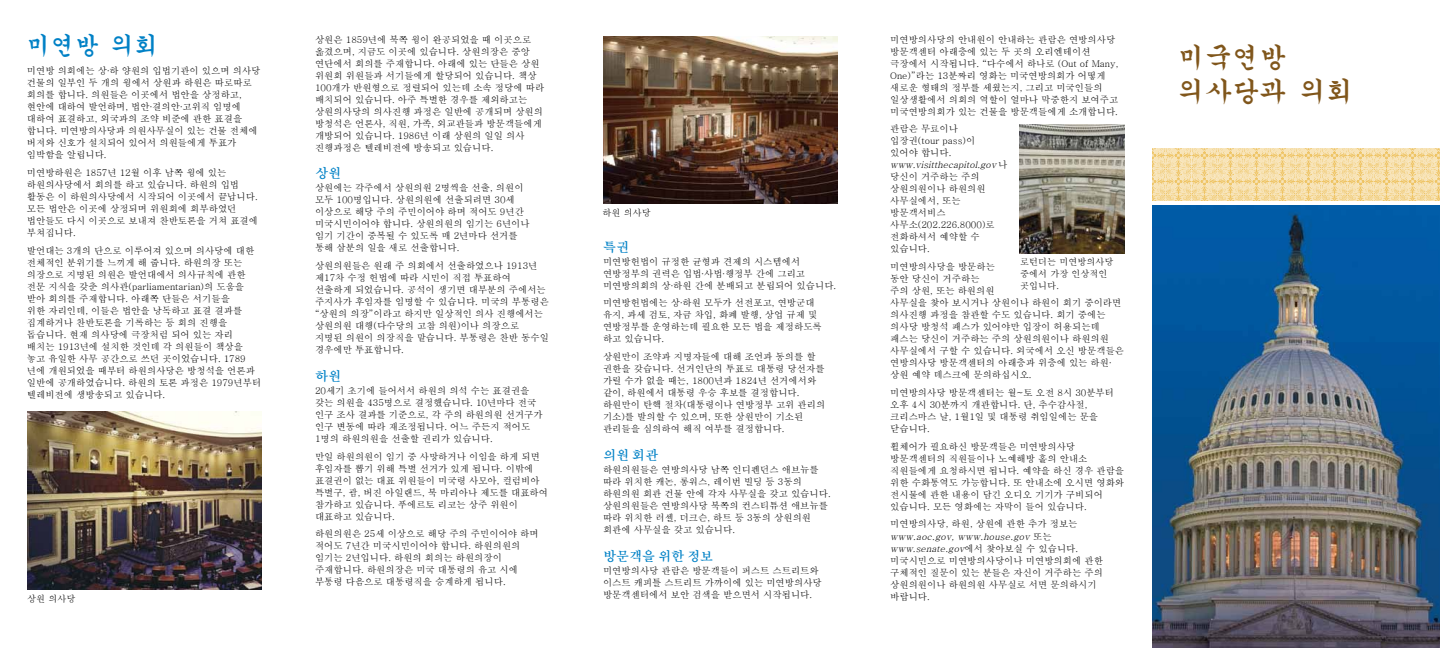
<style>
.page{position:relative;width:1440px;height:648px;background:#fff}
.page>*{position:absolute;margin:0;border:0;box-sizing:border-box;transform-origin:0 0}
.t1{font:27px/34px "Gungsuh Che";color:#80561b}
.t2{font:24px "Gungsuh Che";color:#0081c6}
.t3{font:700 13px "Un Batang";letter-spacing:.005em;color:#0081c6}
.t4{font:9.2px/12px "Batang";color:#000}
.t5{font:9px/12px "Batang";letter-spacing:.005em;color:#000}
.s1{font-style:italic}
</style>
<div class="page">
<img style="left:603px;top:36px;width:235px;height:168px">
<img style="left:27px;top:412px;width:235px;height:177px">
<img style="left:1152px;top:205px;width:288px;height:443px">
<svg style="left:1152px;top:151px;width:288px;height:49px;background:#f4dba1"></svg>
<img style="left:1404px;top:186px;width:36px;height:8px">
<img style="left:1395px;top:190px;width:35px;height:4px">
<img style="left:1417px;top:173px;width:14px;height:17px">
<img style="left:1183px;top:173px;width:15px;height:17px">
<img style="left:1316px;top:174px;width:114px;height:3px">
<img style="left:1430px;top:160px;width:10px;height:17px">
<img style="left:1300px;top:160px;width:16px;height:17px">
<img style="left:1396px;top:164px;width:34px;height:4px">
<img style="left:1417px;top:160px;width:14px;height:4px">
<img style="left:1339px;top:151px;width:14px;height:13px">
<img style="left:1408px;top:151px;width:32px;height:9px">
<img style="left:1362px;top:148px;width:78px;height:3px">
<img style="left:1152px;top:148px;width:210px;height:3px">
<img style="left:1020px;top:125px;width:104px;height:129px">
<h2 class="t2" style="left:27px;top:34px;width:134px">미연방 의회</h2>
<p class="t4" style="left:27px;top:65px;width:235px">미연방 의회에는 상∙하 양원의 입법기관이 있으며 의사당 건물의 일부인 두 개의 윙에서 상원과 하원은 따로따로 회의를 합니다. 의원들은 이곳에서 법안을 상정하고, 현안에 대하여 발언하며, 법안∙결의안∙고위직 임명에 대하여 표결하고, 외국과의 조약 비준에 관한 표결을 합니다. 미연방의사당과 의원사무실이 있는 건물 전체에 버저와 신호가 설치되어 있어서 의원들에게 투표가 임박함을 알립니다.</p>
<p class="t4" style="left:27px;top:167px;width:233px">미연방하원은 1857년 12월 이후 남쪽 윙에 있는 하원의사당에서 회의를 하고 있습니다. 하원의 입법 활동은 이 하원의사당에서 시작되어 이곳에서 끝납니다. 모든 법안은 이곳에 상정되며 위원회에 회부하였던 법안들도 다시 이곳으로 보내져 찬반토론을 거쳐 표결에 부쳐집니다.</p>
<p class="t4" style="left:27px;top:244px;width:236px">발언대는 3개의 단으로 이루어져 있으며 의사당에 대한 전체적인 분위기를 느끼게 해 줍니다. 하원의장 또는 의장으로 지명된 의원은 발언대에서 의사규칙에 관한 전문 지식을 갖춘 의사관(parliamentarian)의 도움을 받아 회의를 주재합니다. 아래쪽 단들은 서기들을<br>위한 자리인데, 이들은 법안을 낭독하고 표결 결과를 집계하거나 찬반토론을 기록하는 등 회의 진행을 돕습니다. 현재 의사당에 극장처럼 되어 있는 자리 배치는 1913년에 설치한 것인데 각 의원들이 책상을 놓고 유일한 사무 공간으로 쓰던 곳이었습니다. 1789 년에 개원되었을 때부터 하원의사당은 방청석을 언론과 일반에 공개하였습니다. 하원의 토론 과정은 1979년부터 텔레비전에 생방송되고 있습니다.</p>
<p class="t5" style="left:27px;top:592px;width:50px">상원 의사당</p>
<p class="t4" style="left:315px;top:33px;width:231px">상원은 1859년에 북쪽 윙이 완공되었을 때 이곳으로 옮겼으며, 지금도 이곳에 있습니다. 상원의장은 중앙 연단에서 회의를 주재합니다. 아래에 있는 단들은 상원 위원회 위원들과 서기들에게 할당되어 있습니다. 책상<br>100개가 반원형으로 정렬되어 있는데 소속 정당에 따라 배치되어 있습니다. 아주 특별한 경우를 제외하고는 상원의사당의 의사진행 과정은 일반에 공개되며 상원의 방청석은 언론사, 직원, 가족, 외교관들과 방문객들에게 개방되어 있습니다. 1986년 이래 상원의 일일 의사 진행과정은 텔레비전에 방송되고 있습니다.</p>
<h3 class="t3" style="left:315px;top:165px;width:28px">상원</h3>
<p class="t4" style="left:315px;top:182px;width:216px">상원에는 각주에서 상원의원 2명씩을 선출, 의원이 모두 100명입니다. 상원의원에 선출되려면 30세 이상으로 해당 주의 주민이어야 하며 적어도 9년간 미국시민이어야 합니다. 상원의원의 임기는 6년이나 임기 기간이 중복될 수 있도록 매 2년마다 선거를 통해 삼분의 일을 새로 선출합니다.</p>
<p class="t4" style="left:315px;top:260px;width:235px">상원의원들은 원래 주 의회에서 선출하였으나 1913년 제17차 수정 헌법에 따라 시민이 직접 투표하여 선출하게 되었습니다. 공석이 생기면 대부분의 주에서는 주지사가 후임자를 임명할 수 있습니다. 미국의 부통령은 “상원의 의장”이라고 하지만 일상적인 의사 진행에서는 상원의원 대행(다수당의 고참 의원)이나 의장으로 지명된 의원이 의장직을 맡습니다. 부통령은 찬반 동수일 경우에만 투표합니다.</p>
<h3 class="t3" style="left:315px;top:367px;width:28px">하원</h3>
<p class="t4" style="left:315px;top:385px;width:229px">20세기 초기에 들어서서 하원의 의석 수는 표결권을 갖는 의원을 435명으로 결정했습니다. 10년마다 전국 인구 조사 결과를 기준으로, 각 주의 하원의원 선거구가 인구 변동에 따라 재조정됩니다. 어느 주든지 적어도<br>1명의 하원의원을 선출할 권리가 있습니다.</p>
<p class="t4" style="left:315px;top:451px;width:235px">만일 하원의원이 임기 중 사망하거나 이임을 하게 되면 후임자를 뽑기 위해 특별 선거가 있게 됩니다. 이밖에 표결권이 없는 대표 위원들이 미국령 사모아, 컬럼비아 특별구, 괌, 버진 아일랜드, 북 마리아나 제도를 대표하여 참가하고 있습니다. 푸에르토 리코는 상주 위원이 대표하고 있습니다.</p>
<p class="t4" style="left:315px;top:528px;width:225px">하원의원은 25세 이상으로 해당 주의 주민이어야 하며 적어도 7년간 미국시민이어야 합니다. 하원의원의 임기는 2년입니다. 하원의 회의는 하원의장이 주재합니다. 하원의장은 미국 대통령의 유고 시에 부통령 다음으로 대통령직을 승계하게 됩니다.</p>
<p class="t5" style="left:603px;top:206px;width:50px">하원 의사당</p>
<h3 class="t3" style="left:603px;top:238px;width:28px">특권</h3>
<p class="t4" style="left:603px;top:255px;width:235px">미연방헌법이 규정한 균형과 견제의 시스템에서 연방정부의 권력은 입법∙사법∙행정부 간에 그리고 미연방의회의 상∙하원 간에 분배되고 분립되어 있습니다.</p>
<p class="t4" style="left:603px;top:297px;width:220px">미연방헌법에는 상∙하원 모두가 선전포고, 연방군대 유지, 과세 검토, 자금 차입, 화폐 발행, 상업 규제 및 연방정부를 운영하는데 필요한 모든 법을 제정하도록 하고 있습니다.</p>
<p class="t4" style="left:603px;top:351px;width:224px">상원만이 조약과 지명자들에 대해 조언과 동의를 할 권한을 갖습니다. 선거인단의 투표로 대통령 당선자를 가릴 수가 없을 때는, 1800년과 1824년 선거에서와 같이, 하원에서 대통령 우승 후보를 결정합니다. 하원만이 탄핵 절차(대통령이나 연방정부 고위 관리의 기소)를 발의할 수 있으며, 또한 상원만이 기소된 관리들을 심의하여 해직 여부를 결정합니다.</p>
<h3 class="t3" style="left:603px;top:446px;width:57px">의원 회관</h3>
<p class="t4" style="left:603px;top:464px;width:229px">하원의원들은 연방의사당 남쪽 인디펜던스 애브뉴를 따라 위치한 캐논, 롱워스, 레이번 빌딩 등 3동의 하원의원 회관 건물 안에 각자 사무실을 갖고 있습니다. 상원의원들은 연방의사당 북쪽의 컨스티튜션 애브뉴를 따라 위치한 러셀, 더크슨, 하트 등 3동의 상원의원 회관에 사무실을 갖고 있습니다.</p>
<h3 class="t3" style="left:603px;top:547px;width:112px">방문객을 위한 정보</h3>
<p class="t4" style="left:603px;top:564px;width:220px">미연방의사당 관람은 방문객들이 퍼스트 스트리트와 이스트 캐피틀 스트리트 가까이에 있는 미연방의사당 방문객센터에서 보안 검색을 받으면서 시작됩니다.</p>
<p class="t4" style="left:890px;top:33px;width:230px">미연방의사당의 안내원이 안내하는 관람은 연방의사당 방문객센터 아래층에 있는 두 곳의 오리엔테이션 극장에서 시작됩니다. “다수에서 하나로 (Out of Many,<br>One)”라는 13분짜리 영화는 미국연방의회가 어떻게 새로운 형태의 정부를 세웠는지, 그리고 미국인들의 일상생활에서 의회의 역할이 얼마나 막중한지 보여주고 미국연방의회가 있는 건물을 방문객들에게 소개합니다.</p>
<p class="t4" style="left:890px;top:123px;width:119px">관람은 무료이나 입장권(tour pass)이<br>있어야 합니다. <span class="s1">www.visitthecapitol.gov</span> 나 당신이 거주하는 주의 상원의원이나 하원의원 사무실에서, 또는 방문객서비스 사무소(202.226.8000)로 전화하셔서 예약할 수 있습니다.</p>
<p class="t4" style="left:890px;top:261px;width:235px">미연방의사당을 방문하는<br>동안 당신이 거주하는<br>주의 상원, 또는 하원의원<br>사무실을 찾아 보시거나 상원이나 하원이 회기 중이라면 의사진행 과정을 참관할 수도 있습니다. 회기 중에는 의사당 방청석 패스가 있어야만 입장이 허용되는데 패스는 당신이 거주하는 주의 상원의원이나 하원의원 사무실에서 구할 수 있습니다. 외국에서 오신 방문객들은 연방의사당 방문객센터의 아래층과 위층에 있는 하원∙ 상원 예약 데스크에 문의하십시오.</p>
<p class="t4" style="left:890px;top:387px;width:225px">미연방의사당 방문객센터는 월~토 오전 8시 30분부터 오후 4시 30분까지 개관합니다. 단, 추수감사절, 크리스마스 날, 1월1일 및 대통령 취임일에는 문을 닫습니다.</p>
<p class="t4" style="left:890px;top:440px;width:235px">휠체어가 필요하신 방문객들은 미연방의사당 방문객센터의 직원들이나 노예해방 홀의 안내소 직원들에게 요청하시면 됩니다. 예약을 하신 경우 관람을 위한 수화통역도 가능합니다. 또 안내소에 오시면 영화와 전시물에 관한 내용이 담긴 오디오 기기가 구비되어 있습니다. 모든 영화에는 자막이 들어 있습니다.</p>
<p class="t4" style="left:890px;top:518px;width:214px">미연방의사당, 하원, 상원에 관한 추가 정보는 <span class="s1">www.aoc.gov, www.house.gov</span> 또 는 <span class="s1">www.senate.gov</span>에 서 찾 아 보 실 수 있 습 니 다 . 미국시민으로 미연방의사당이나 미연방의회에 관한 구체적인 질문이 있는 분들은 자신이 거주하는 주의 상원의원이나 하원의원 사무실로 서면 문의하시기 바랍니다.</p>
<p class="t5" style="left:1020px;top:256px;width:95px">로턴더는 미연방의사당 중에서 가장 인상적인 곳입니다.</p>
<h1 class="t1" style="left:1178px;top:41px;width:177px">미국연방 의사당과 의회</h1>
</div>
